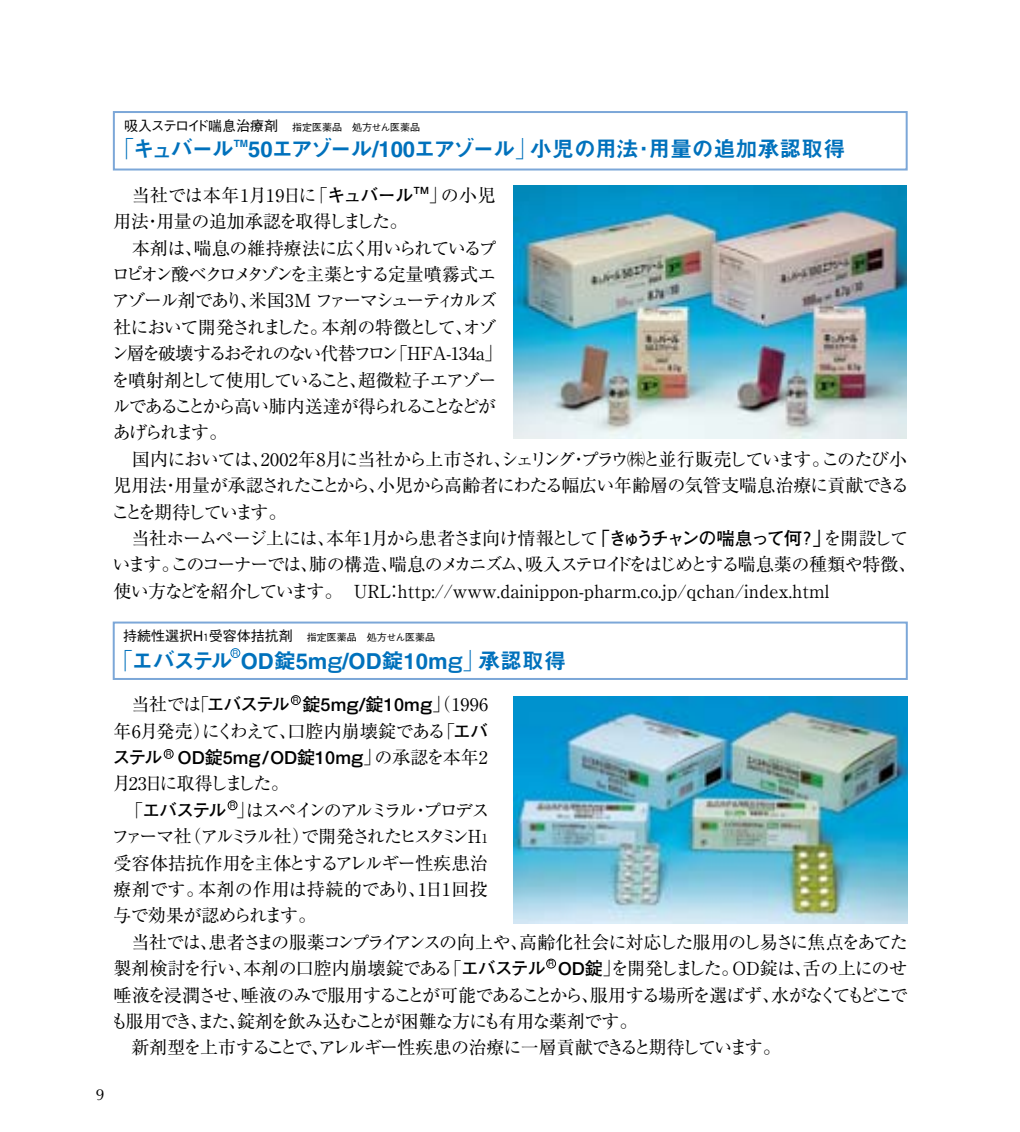
<style>
.page{position:relative;width:1020px;height:1132px;background:#fff}
.page>*{position:absolute;margin:0;border:0;box-sizing:border-box;transform-origin:0 0}
.t1{font:22px "Midashi Go MB31";letter-spacing:-.01em;color:#0071bc}
.t2{font:18px/26.4px "Ryumin";letter-spacing:-.07em;color:#000}
.t3{font:18px "Ryumin";letter-spacing:-.03em;color:#000}
.t4{font:700 18px "Futo Go B101";letter-spacing:.005em;color:#000}
.t5{font:18px "Ryumin";letter-spacing:-.165em;color:#000}
.t6{font:18px "Ryumin";letter-spacing:-.035em;color:#000}
.t7{font:18px "Ryumin";letter-spacing:-.12em;color:#000}
.t8{font:18px "Ryumin";color:#000}
.t9{font:18px "Ryumin";letter-spacing:-.105em;color:#000}
.t10{font:18px "Ryumin";letter-spacing:-.05em;color:#000}
.t11{font:16px "Optima";color:#000}
.t12{font:500 14px "Gothic BBB";letter-spacing:-.08em;color:#000}
.t13{font:500 10px "Gothic BBB";color:#000}
.t14{font:10px "Midashi Go MB31";color:#0071bc}
.t15{font:500 8px "Gothic BBB";color:#000}
.t16{font:500 8px "Gothic BBB";color:#0071bc}
.s1{font-size:10px}
.s2{font-family:"Futo Go B101";font-weight:700}
.s3{font-size:14px}
.s4{font-family:"Shin Go";font-weight:500}
.s5{font-family:"Ryumin";font-weight:400}
.s6{font-size:13px}
</style>
<div class="page">
<img style="left:513px;top:696px;width:395px;height:228px">
<svg style="left:112px;top:111px;width:796px;height:569px"></svg>
<div style="left:164px;top:749px;width:9px;height:10px;border:1px solid #000;border-radius:50%"></div>
<div style="left:228px;top:801px;width:9px;height:9px;border:1px solid #000;border-radius:50%"></div>
<div style="left:546px;top:959px;width:10px;height:9px;border:1px solid #000;border-radius:50%"></div>
<div style="left:291px;top:695px;width:10px;height:10px;border:1px solid #000;border-radius:50%"></div>
<div style="left:231px;top:648px;width:9px;height:10px;border:1px solid #0071bc;border-radius:50%"></div>
<p class="t12" style="left:124px;top:120px;width:298px">吸入ステロイド喘息治療剤　<span class="s1">指定医薬品　処方せん医薬品</span></p>
<p class="t1" style="left:113px;top:141px;width:123px">「キュバール</p>
<p class="t14" style="left:234px;top:140px;width:16px">TM</p>
<p class="t1" style="left:248px;top:141px;width:599px">50エアゾール/100エアゾール」小児の用法・用量の追加承認取得</p>
<p class="t2" style="left:111px;top:184px;width:807px">　当社では本年1月19日に「<span class="s2">キュバール</span><sup>TM</sup>」の小児<br>用法・用量の追加承認を取得しました。<br>　本剤は、喘息の維持療法に広く用いられているプ<br>ロピオン酸ベクロメタゾンを主薬とする定量噴霧式エ<br>アゾール剤であり、米国3M ファーマシューティカルズ<br>社において開発されました。本剤の特徴として、オゾ<br>ン層を破壊するおそれのない代替フロン「HFA-134a」<br>を噴射剤として使用していること、超微粒子エアゾー<br>ルであることから高い肺内送達が得られることなどが<br>あげられます。<br>　国内においては、2002年8月に当社から上市され、シェリング・プラウ㈱と並行販売しています。このたび小児用法・用量が承認されたことから、小児から高齢者にわたる幅広い年齢層の気管支喘息治療に貢献できることを期待しています。<br>　当社ホームページ上には、本年1月から患者さま向け情報として<span class="s2">「きゅうチャンの喘息って何？」</span>を開設しています。このコーナーでは、肺の構造、喘息のメカニズム、吸入ステロイドをはじめとする喘息薬の種類や特徴、使い方などを紹介しています。　URL：http://www.dainippon-pharm.co.jp/qchan/index.html</p>
<p class="t13" style="left:123px;top:634px;width:313px"><span class="s3">持続性選択H</span>１<span class="s3">受容体拮抗剤　</span>指定医薬品　処方せん医薬品</p>
<p class="t1" style="left:111px;top:652px;width:456px">「エバステル OD錠5m<span class="s4">g</span>/OD錠10m<span class="s4">g</span>」承認取得</p>
<p class="t16" style="left:232px;top:650px;width:7px">R</p>
<p class="t4" style="left:114px;top:698px;width:376px"><span class="s5">　当社では「</span>エバステル 錠5m<span class="s4">g</span>/錠10m<span class="s4">g</span><span class="s5">（」1996</span></p>
<p class="t6" style="left:114px;top:725px;width:376px">年6月発売）にくわえて、口腔内崩壊錠である「<span class="s2">エバ</span></p>
<p class="t4" style="left:113px;top:750px;width:377px">ステル OD錠5m<span class="s4">g</span>/OD錠10m<span class="s4">g</span><span class="s5">」の承認を本年2</span></p>
<p class="t9" style="left:113px;top:777px;width:178px">月23日に取得しました。</p>
<p class="t7" style="left:125px;top:804px;width:366px">「<span class="s2">エバステル</span> 」はスペインのアルミラル・プロデス</p>
<p class="t5" style="left:112px;top:830px;width:378px">ファーマ社（アルミラル社）で開発されたヒスタミンH<span class="s6">1</span></p>
<p class="t3" style="left:114px;top:857px;width:376px">受容体拮抗作用を主体とするアレルギー性疾患治</p>
<p class="t8" style="left:114px;top:883px;width:376px">療剤です。本剤の作用は持続的であり、1日1回投</p>
<p class="t10" style="left:114px;top:909px;width:204px">与で効果が認められます。</p>
<p class="t2" style="left:114px;top:931px;width:796px">　当社では、患者さまの服薬コンプライアンスの向上や、高齢化社会に対応した服用のし易さに焦点をあてた</p>
<p class="t3" style="left:114px;top:962px;width:795px">製剤検討を行い、本剤の口腔内崩壊錠である「<span class="s2">エバステル OD錠</span>」を開発しました。OD錠は、舌の上にのせ</p>
<p class="t2" style="left:114px;top:984px;width:796px">唾液を浸潤させ、唾液のみで服用することが可能であることから、服用する場所を選ばず、水がなくてもどこで</p>
<p class="t2" style="left:111px;top:1010px;width:529px">も服用でき、また、錠剤を飲み込むことが困難な方にも有用な薬剤です。</p>
<p class="t2" style="left:114px;top:1037px;width:669px">　新剤型を上市することで、アレルギー性疾患の治療に一層貢献できると期待しています。</p>
<p class="t15" style="left:293px;top:697px;width:7px">R</p>
<p class="t15" style="left:166px;top:751px;width:7px">R</p>
<p class="t15" style="left:230px;top:802px;width:7px">R</p>
<p class="t15" style="left:548px;top:960px;width:7px">R</p>
<p class="t11" style="left:96px;top:1088px;width:10px">9</p>
</div>
